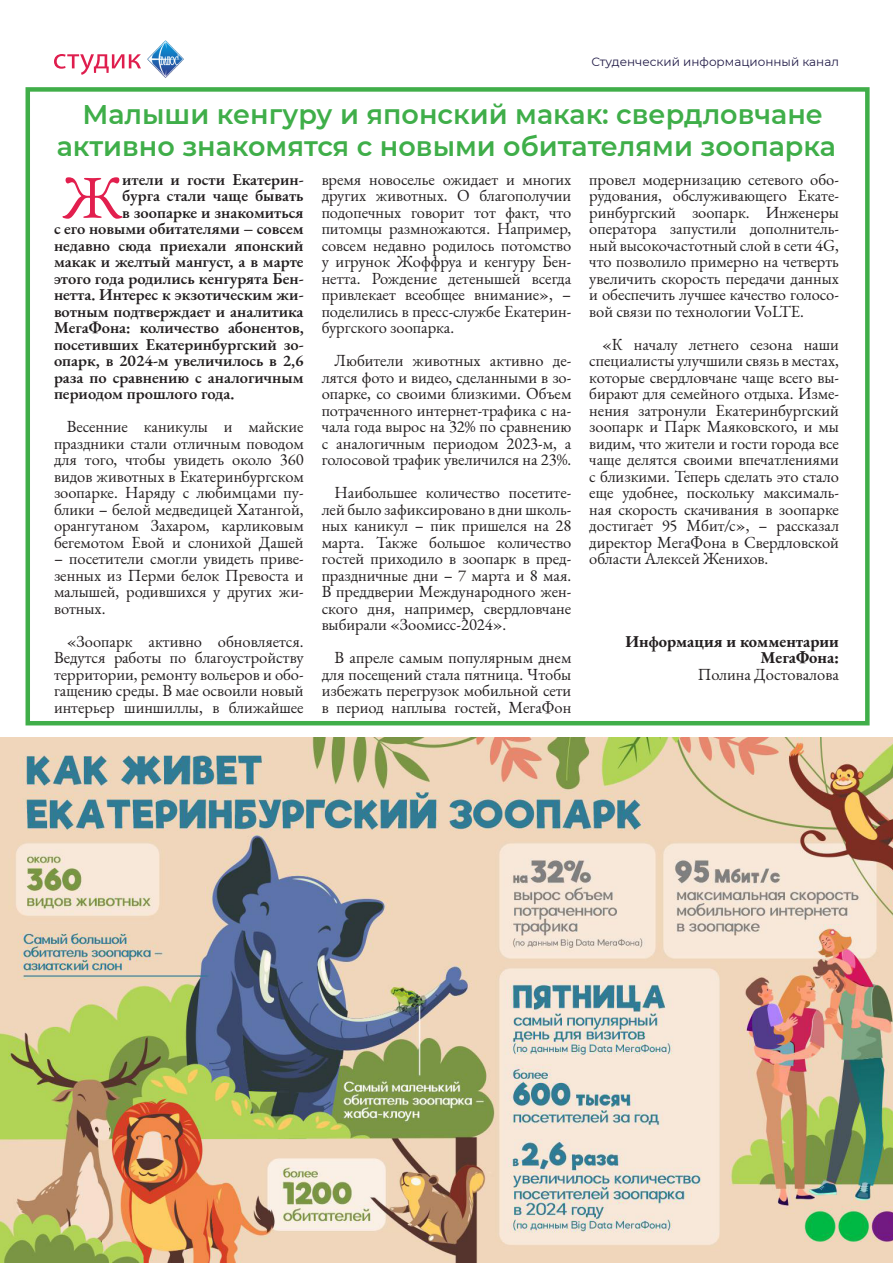
<style>
.page{position:relative;width:893px;height:1263px;background:#fff}
.page>*{position:absolute;margin:0;border:0;box-sizing:border-box;transform-origin:0 0}
.лид{font:60.75px "EB Garamond";color:#e21f4e}
.заг{font:600 27px/32.4px "Montserrat";color:#3fae49;text-align:center}
.t1{font:16.5px/16.5px "EB Garamond";color:#231f20;text-align:justify}
.лид-2{font:600 16.5px "EB Garamond";color:#231f20}
.t2{font:700 16.5px/16.5px "EB Garamond";color:#231f20;text-align:right}
.t3{font:12px "Montserrat";color:#221c48}
</style>
<div class="page">
<svg style="left:54px;top:54px;width:87px;height:21px"></svg>
<img style="left:147px;top:40px;width:37px;height:38px">
<div style="left:26px;top:87px;width:844px;height:638px;border:4px solid #40ae49"></div>
<img style="left:0;top:737px;width:893px;height:526px">
<p class="t3" style="left:591px;top:53px;width:249px">Студенческий информационный канал</p>
<p class="заг" style="left:57px;top:97px;width:781px">Малыши кенгуру и японский макак: свердловчане активно знакомятся с новыми обитателями зоопарка</p>
<p class="лид" style="left:63px;top:158px;width:61px">Ж</p>
<p class="лид-2" style="left:122px;top:168px;width:183px">ители и гости Екатерин-</p>
<p class="t1" style="left:589px;top:171px;width:251px">провел модернизацию сетевого обо&shy;рудования, обслуживающего Екате&shy;ринбургский зоопарк. Инженеры оператора запустили дополнитель&shy;ный высокочастотный слой в сети 4G, что позволило примерно на четверть увеличить скорость передачи данных и обеспечить лучшее качество голосо&shy;вой связи по технологии VoLTE.</p>
<p class="t1" style="left:589px;top:336px;width:251px;text-indent:13px">«К началу летнего сезона наши специалисты улучшили связь в местах, которые свердловчане чаще всего вы&shy;бирают для семейного отдыха. Изме&shy;нения затронули Екатеринбургский зоопарк и Парк Маяковского, и мы видим, что жители и гости города все чаще делятся своими впечатлениями с близкими. Теперь сделать это стало еще удобнее, поскольку максималь&shy;ная скорость скачивания в зоопарке достигает 95 Мбит/с», – рассказал директор МегаФона в Свердловской области Алексей Женихов.</p>
<p class="t1" style="left:322px;top:171px;width:251px">время новоселье ожидает и многих других животных. О благополучии подопечных говорит тот факт, что питомцы размножаются. Например, совсем недавно родилось потомство у игрунок Жоффруа и кенгуру Бен&shy;нетта. Рождение детенышей всегда привлекает всеобщее внимание», – поделились в пресс-службе Екатерин&shy;бургского зоопарка.</p>
<p class="t1" style="left:322px;top:352px;width:251px;text-indent:13px">Любители животных активно де&shy;лятся фото и видео, сделанными в зо&shy;опарке, со своими близкими. Объем потраченного интернет-трафика с на&shy;чала года вырос на 32% по сравнению с аналогичным периодом 2023-м, а голосовой трафик увеличился на 23%.</p>
<p class="t1" style="left:322px;top:484px;width:251px;text-indent:13px">Наибольшее количество посетите&shy;лей было зафиксировано в дни школь&shy;ных каникул – пик пришелся на 28 марта. Также большое количество гостей приходило в зоопарк в пред&shy;праздничные дни – 7 марта и 8 мая.<br>В преддверии Международного жен&shy;ского дня, например, свердловчане выбирали «Зоомисс-2024».</p>
<p class="t1" style="left:322px;top:649px;width:251px;text-indent:13px">В апреле самым популярным днем для посещений стала пятница. Чтобы избежать перегрузок мобильной сети в период наплыва гостей, МегаФон</p>
<p class="лид-2" style="left:122px;top:184px;width:183px">бурга стали чаще бывать</p>
<p class="лид-2" style="left:122px;top:201px;width:183px">в зоопарке и знакомиться</p>
<p class="лид-2" style="left:54px;top:217px;width:251px">с его новыми обитателями – совсем</p>
<p class="лид-2" style="left:54px;top:234px;width:251px">недавно сюда приехали японский</p>
<p class="лид-2" style="left:54px;top:250px;width:251px">макак и желтый мангуст, а в марте</p>
<p class="лид-2" style="left:54px;top:267px;width:251px">этого года родились кенгурята Бен-</p>
<p class="лид-2" style="left:54px;top:283px;width:251px">нетта. Интерес к экзотическим жи-</p>
<p class="лид-2" style="left:54px;top:300px;width:251px">вотным подтверждает и аналитика</p>
<p class="лид-2" style="left:54px;top:316px;width:251px">МегаФона: количество абонентов,</p>
<p class="лид-2" style="left:54px;top:333px;width:251px">посетивших Екатеринбургский зо-</p>
<p class="лид-2" style="left:54px;top:349px;width:251px">опарк, в 2024-м увеличилось в 2,6</p>
<p class="лид-2" style="left:54px;top:366px;width:251px">раза по сравнению с аналогичным</p>
<p class="лид-2" style="left:54px;top:382px;width:182px">периодом прошлого года.</p>
<p class="t1" style="left:54px;top:418px;width:251px;text-indent:13px">Весенние каникулы и майские праздники стали отличным поводом для того, чтобы увидеть около 360 видов животных в Екатеринбургском зоопарке. Наряду с любимцами пу&shy;блики – белой медведицей Хатангой, орангутаном Захаром, карликовым бегемотом Евой и слонихой Дашей</p>
<p class="t1" style="left:54px;top:550px;width:251px">– посетители смогли увидеть приве&shy;зенных из Перми белок Превоста и малышей, родившихся у других жи&shy;вотных.</p>
<p class="t1" style="left:54px;top:633px;width:251px;text-indent:13px">«Зоопарк активно обновляется.<br>Ведутся работы по благоустройству территории, ремонту вольеров и обо&shy;гащению среды. В мае освоили новый интерьер шиншиллы, в ближайшее</p>
<p class="t2" style="left:625px;top:632px;width:215px">Информация и комментарии<br>МегаФона:</p>
<p class="t1" style="left:698px;top:666px;width:143px">Полина Достовалова</p>
</div>
